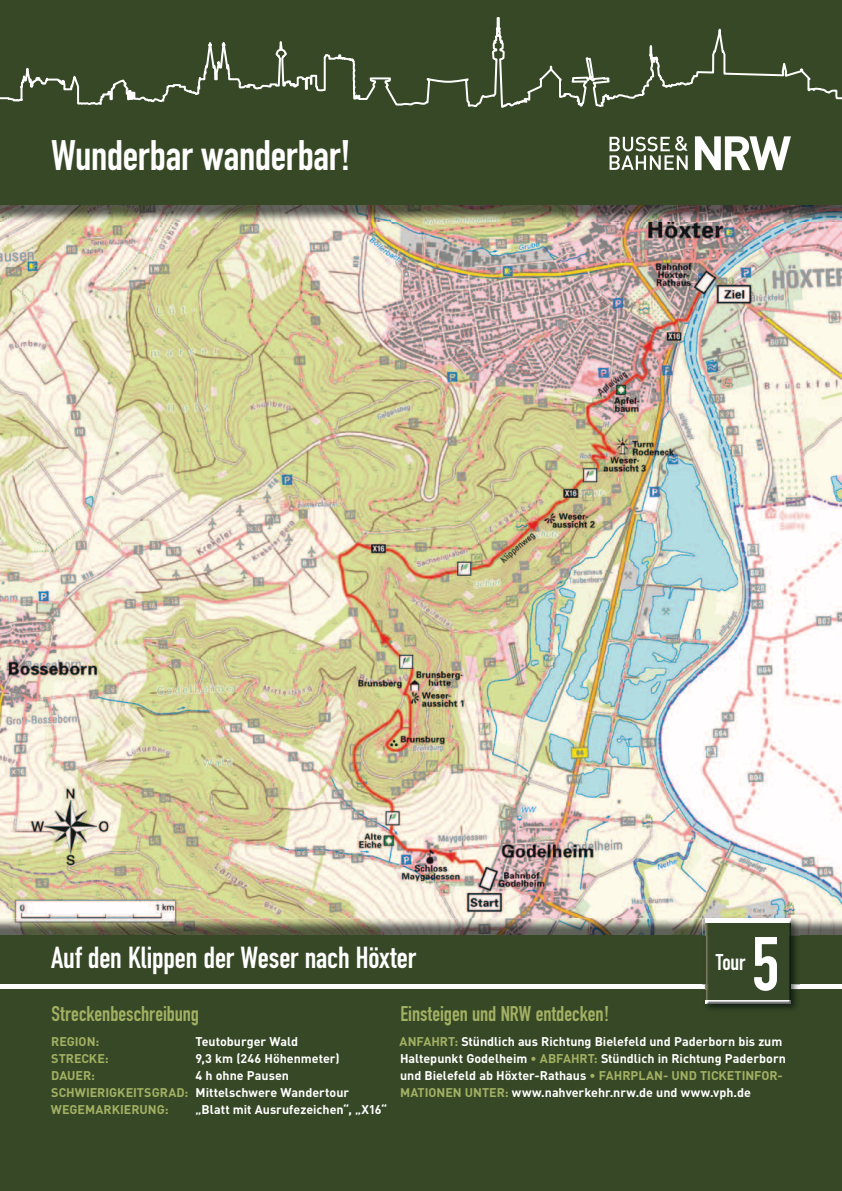
<style>
.page{position:relative;width:842px;height:1191px;background:#fff}
.page>*{position:absolute;margin:0;border:0;box-sizing:border-box;transform-origin:0 0}
.t1{font:75px "DIN Engschrift";color:#fff}
.t2{font:42px "DIN Engschrift";letter-spacing:-.01em;color:#fff}
.t3{font:30px "DIN Engschrift";letter-spacing:-.005em;color:#fff}
.t4{font:22.5px "DIN Engschrift";color:#fff}
.t5{font:21px "DIN Engschrift";letter-spacing:-.005em;color:#a3b163}
.t6{font:700 12.5px/17px "DIN";color:#fff}
.t7{font:700 12.5px "DIN";color:#a3b163}
.s1{color:#a3b163}
</style>
<div class="page">
<img style="left:0;top:204px;width:842px;height:731px">
<div style="left:0;top:0;width:842px;height:204px;background:#374826"></div>
<div style="left:0;top:935px;width:842px;height:256px;background:#374826"></div>
<div style="left:0;top:984px;width:842px;height:5px;background:#fff"></div>
<svg style="left:0;top:17px;width:842px;height:91px"></svg>
<svg style="left:609px;top:136px;width:79px;height:34px"></svg>
<svg style="left:695px;top:136px;width:96px;height:34px"></svg>
<img style="left:702px;top:915px;width:98px;height:94px">
<img style="left:702px;top:984px;width:98px;height:5px">
<img style="left:706px;top:918px;width:85px;height:85px">
<img style="left:706px;top:984px;width:85px;height:5px">
<img style="left:706px;top:1003px;width:85px;height:1px">
<h2 class="t2" style="left:51px;top:131px;width:301px">Wunderbar wanderbar!</h2>
<h3 class="t3" style="left:51px;top:939px;width:366px">Auf den Klippen der Weser nach Höxter</h3>
<h3 class="t4" style="left:716px;top:948px;width:31px">Tour</h3>
<h1 class="t1" style="left:752px;top:920px;width:29px">5</h1>
<h3 class="t5" style="left:52px;top:1001px;width:149px">Streckenbeschreibung</h3>
<p class="t7" style="left:51px;top:1033px;width:49px">REGION:</p>
<p class="t6" style="left:196px;top:1032px;width:104px">Teutoburger Wald</p>
<p class="t7" style="left:51px;top:1050px;width:59px">STRECKE:</p>
<p class="t6" style="left:196px;top:1049px;width:146px">9,3 km (246 Höhenmeter)</p>
<p class="t7" style="left:51px;top:1067px;width:45px">DAUER:</p>
<p class="t6" style="left:51px;top:1066px;width:300px;text-indent:145px">4 h ohne Pausen<br><span class="s1">SCHWIERIGKEITSGRAD:</span> Mittelschwere Wandertour<br><span class="s1">WEGEMARKIERUNG:</span></p>
<p class="t6" style="left:196px;top:1100px;width:193px">„Blatt mit Ausrufezeichen“, „X16“</p>
<h3 class="t5" style="left:400px;top:1001px;width:210px">Einsteigen und NRW entdecken!</h3>
<p class="t6" style="left:399px;top:1032px;width:388px"><span class="s1">ANFAHRT:</span> Stündlich aus Richtung Bielefeld und Paderborn bis zum Haltepunkt Godelheim <span class="s1">• ABFAHRT:</span> Stündlich in Richtung Paderborn und Bielefeld ab Höxter-Rathaus <span class="s1">• FAHRPLAN- UND TICKETINFOR-MATIONEN UNTER:</span> www.nahverkehr.nrw.de und www.vph.de</p>
</div>
